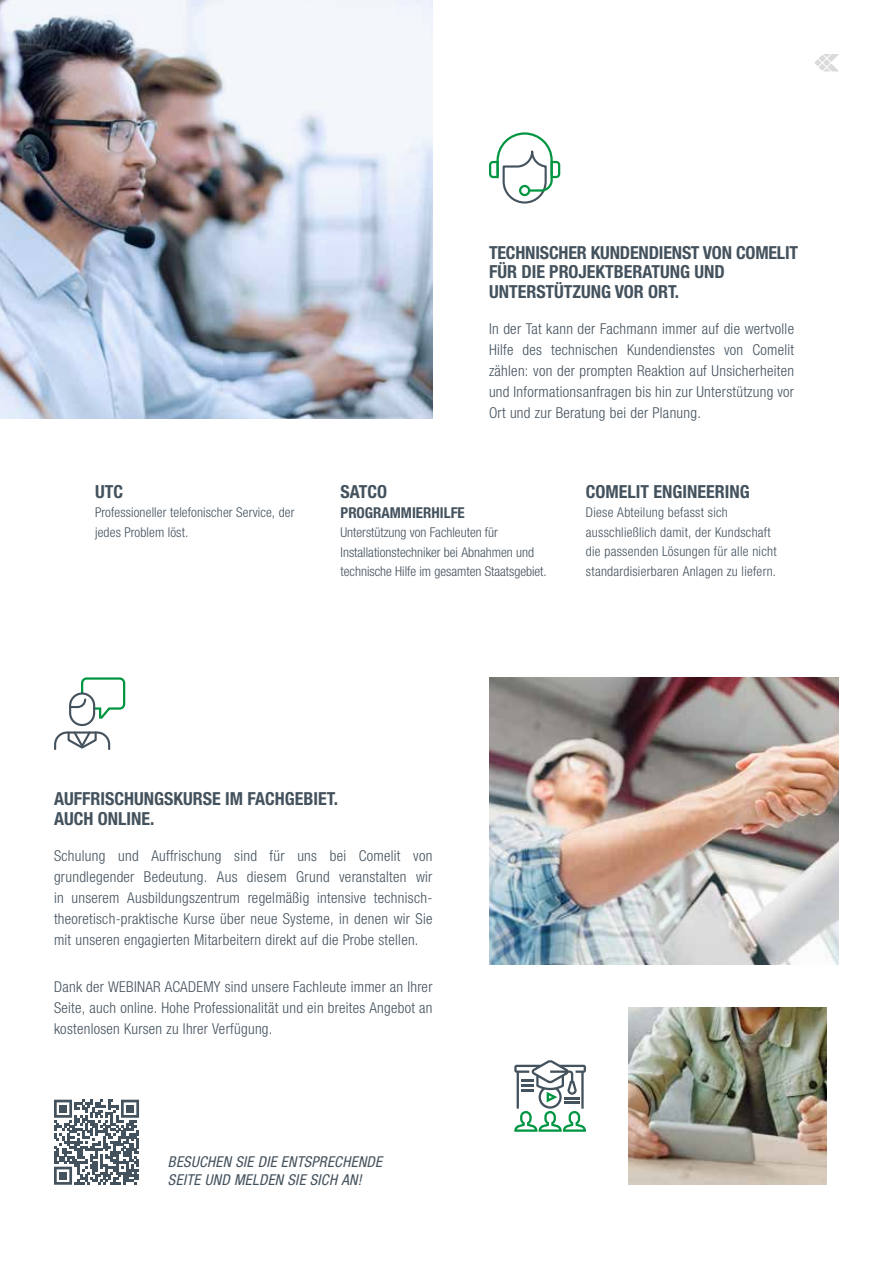
<style>
.page{position:relative;width:893px;height:1263px;background:#fff}
.page>*{position:absolute;margin:0;border:0;box-sizing:border-box;transform-origin:0 0}
.t1{font:700 condensed 18px/19.5px "Helvetica Neue LTW1 G";color:#44525d}
.t2{font:300 condensed 15px/21px "Helvetica Neue LTW1 G";letter-spacing:.02em;color:#44525d;text-align:justify}
.t3{font:italic condensed 15px/18px "Helvetica Neue LTW1 G";letter-spacing:.02em;color:#44525d}
.t4{font:700 condensed 15px "Helvetica Neue LTW1 G";color:#44525d}
.t5{font:300 condensed 13.5px/19.5px "Helvetica Neue LTW1 G";letter-spacing:.01em;color:#44525d}
</style>
<div class="page">
<svg style="left:814px;top:59px;width:8px;height:7px"></svg>
<div style="left:819px;top:63px;width:7px;height:8px;background:#dadada;border-radius:3px"></div>
<div style="left:819px;top:55px;width:7px;height:7px;background:#dadada;border-radius:3px"></div>
<svg style="left:823px;top:54px;width:16px;height:17px"></svg>
<img style="left:0;top:0;width:432px;height:418px">
<img style="left:489px;top:677px;width:350px;height:288px">
<img style="left:628px;top:1007px;width:199px;height:178px">
<svg style="left:514px;top:1060px;width:72px;height:72px"></svg>
<svg style="left:489px;top:132px;width:72px;height:72px"></svg>
<div style="left:519px;top:185px;width:11px;height:11px;border:2px solid #009641;border-radius:50%"></div>
<div style="left:69px;top:692px;width:26px;height:34px;border:2px solid #44525d;border-radius:12px"></div>
<svg style="left:69px;top:677px;width:57px;height:43px"></svg>
<svg style="left:54px;top:731px;width:57px;height:19px"></svg>
<svg style="left:54px;top:1100px;width:85px;height:85px"></svg>
<div style="left:59px;top:1105px;width:8px;height:7px;background:#44525d"></div>
<div style="left:126px;top:1105px;width:8px;height:7px;background:#44525d"></div>
<div style="left:59px;top:1172px;width:8px;height:7px;background:#44525d"></div>
<p class="t1" style="left:95px;top:482px;width:29px">UTC</p>
<p class="t5" style="left:95px;top:503px;width:201px">Professioneller telefonischer Service, der jedes Problem löst.</p>
<p class="t1" style="left:489px;top:243px;width:311px">TECHNISCHER KUNDENDIENST VON COMELIT<br>FÜR DIE PROJEKTBERATUNG UND<br>UNTERSTÜTZUNG VOR ORT.</p>
<p class="t2" style="left:489px;top:318px;width:307px">In der Tat kann der Fachmann immer auf die wertvolle Hilfe des technischen Kundendienstes von Comelit zählen: von der prompten Reaktion auf Unsicherheiten und Informationsanfragen bis hin zur Unterstützung vor Ort und zur Beratung bei der Planung.</p>
<p class="t1" style="left:341px;top:482px;width:48px">SATCO</p>
<p class="t4" style="left:341px;top:504px;width:126px">PROGRAMMIERHILFE</p>
<p class="t5" style="left:341px;top:523px;width:208px">Unterstützung von Fachleuten für<br>Installationstechniker bei Abnahmen und technische Hilfe im gesamten Staatsgebiet.</p>
<p class="t1" style="left:586px;top:482px;width:165px">COMELIT ENGINEERING</p>
<p class="t5" style="left:586px;top:503px;width:192px">Diese Abteilung befasst sich ausschließlich damit, der Kundschaft die passenden Lösungen für alle nicht standardisierbaren Anlagen zu liefern.</p>
<p class="t1" style="left:54px;top:789px;width:286px">AUFFRISCHUNGSKURSE IM FACHGEBIET.<br>AUCH ONLINE.</p>
<p class="t2" style="left:54px;top:845px;width:380px">Schulung und Auffrischung sind für uns bei Comelit von grundlegender Bedeutung. Aus diesem Grund veranstalten wir in unserem Ausbildungszentrum regelmäßig intensive technisch&shy;theoretisch-praktische Kurse über neue Systeme, in denen wir Sie mit unseren engagierten Mitarbeitern direkt auf die Probe stellen.</p>
<p class="t2" style="left:54px;top:976px;width:380px">Dank der WEBINAR ACADEMY sind unsere Fachleute immer an Ihrer Seite, auch online. Hohe Professionalität und ein breites Angebot an kostenlosen Kursen zu Ihrer Verfügung.</p>
<p class="t3" style="left:168px;top:1152px;width:216px">BESUCHEN SIE DIE ENTSPRECHENDE<br>SEITE UND MELDEN SIE SICH AN!</p>
</div>
